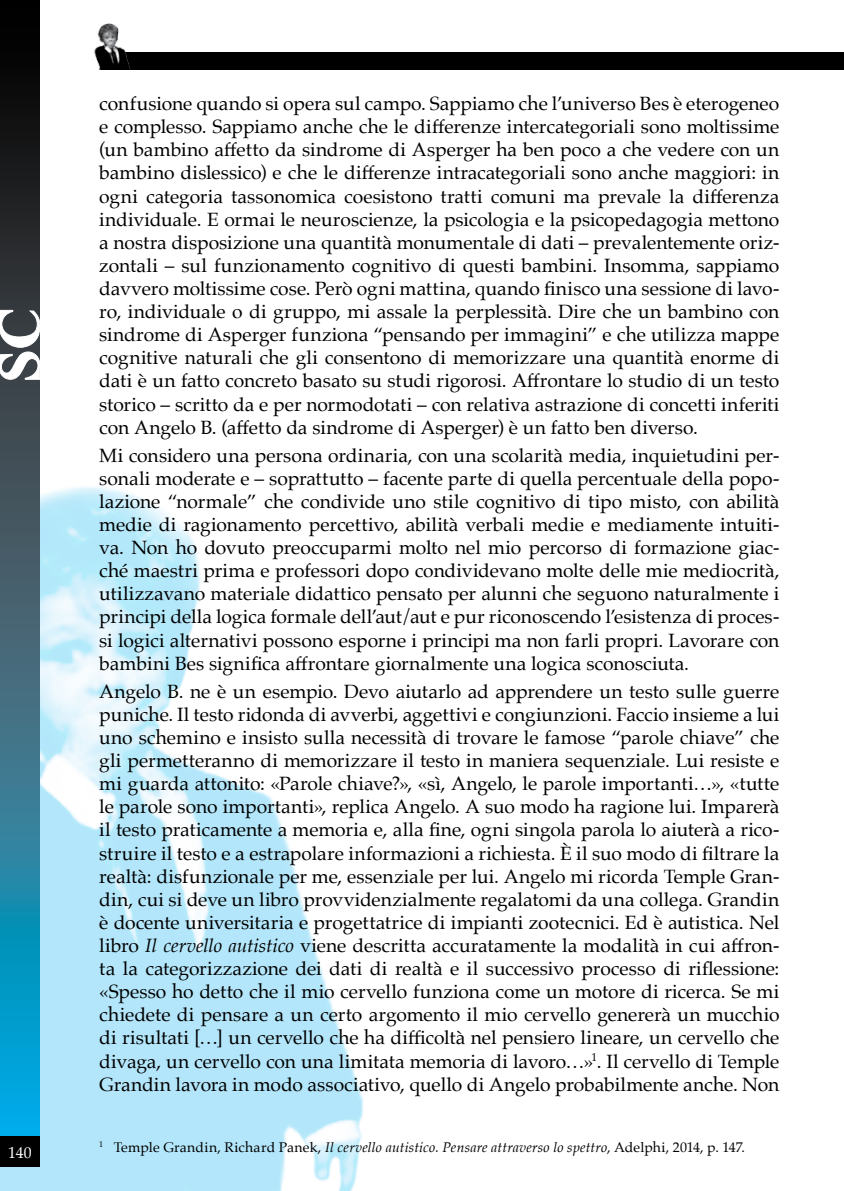
<style>
.page{position:relative;width:844px;height:1191px;background:#fff}
.page>*{position:absolute;margin:0;border:0;box-sizing:border-box;transform-origin:0 0}
.t1{font:19.25px/23.1px "Palatino";letter-spacing:-.005em;color:#000;text-align:justify}
.t2{font:15.75px "Palatino";color:#fff}
.t3{font:14px "Palatino";letter-spacing:.005em;color:#000}
.s1{font-style:italic}
</style>
<div class="page">
<img style="left:0;top:487px;width:364px;height:704px">
<svg style="left:0;top:0;width:40px;height:1136px;background:#265c6f"></svg>
<div style="left:121px;top:52px;width:722px;height:17px;background:#000"></div>
<div style="left:0;top:1136px;width:40px;height:31px;background:#000"></div>
<img style="left:94px;top:23px;width:36px;height:45px">
<hr style="left:99px;top:68px;width:122px;height:1px;background:#000">
<svg style="left:0;top:309px;width:40px;height:71px"></svg>
<p class="t2" style="left:8px;top:1139px;width:25px">140</p>
<p class="t1" style="left:99px;top:92px;width:681px">confusione quando si opera sul campo. Sappiamo che l’universo Bes è eterogeneo e complesso. Sappiamo anche che le differenze intercategoriali sono moltissime (un bambino affetto da sindrome di Asperger ha ben poco a che vedere con un bambino dislessico) e che le differenze intracategoriali sono anche maggiori: in ogni categoria tassonomica coesistono tratti comuni ma prevale la differenza individuale. E ormai le neuroscienze, la psicologia e la psicopedagogia mettono a nostra disposizione una quantità monumentale di dati – prevalentemente oriz&shy;zontali – sul funzionamento cognitivo di questi bambini. Insomma, sappiamo davvero moltissime cose. Però ogni mattina, quando finisco una sessione di lavo&shy;ro, individuale o di gruppo, mi assale la perplessità. Dire che un bambino con sindrome di Asperger funziona “pensando per immagini” e che utilizza mappe cognitive naturali che gli consentono di memorizzare una quantità enorme di dati è un fatto concreto basato su studi rigorosi. Affrontare lo studio di un testo storico – scritto da e per normodotati – con relativa astrazione di concetti inferiti con Angelo B. (affetto da sindrome di Asperger) è un fatto ben diverso.</p>
<p class="t1" style="left:99px;top:443px;width:681px">Mi considero una persona ordinaria, con una scolarità media, inquietudini per&shy;sonali moderate e – soprattutto – facente parte di quella percentuale della popo&shy;lazione “normale” che condivide uno stile cognitivo di tipo misto, con abilità medie di ragionamento percettivo, abilità verbali medie e mediamente intuiti&shy;va. Non ho dovuto preoccuparmi molto nel mio percorso di formazione giac&shy;ché maestri prima e professori dopo condividevano molte delle mie mediocrità, utilizzavano materiale didattico pensato per alunni che seguono naturalmente i principi della logica formale dell’aut/aut e pur riconoscendo l’esistenza di proces&shy;si logici alternativi possono esporne i principi ma non farli propri. Lavorare con bambini Bes significa affrontare giornalmente una logica sconosciuta.</p>
<p class="t1" style="left:99px;top:679px;width:681px">Angelo B. ne è un esempio. Devo aiutarlo ad apprendere un testo sulle guerre puniche. Il testo ridonda di avverbi, aggettivi e congiunzioni. Faccio insieme a lui uno schemino e insisto sulla necessità di trovare le famose “parole chiave” che gli permetteranno di memorizzare il testo in maniera sequenziale. Lui resiste e mi guarda attonito: «Parole chiave?», «sì, Angelo, le parole importanti…», «tutte le parole sono importanti», replica Angelo. A suo modo ha ragione lui. Imparerà il testo praticamente a memoria e, alla fine, ogni singola parola lo aiuterà a rico&shy;struire il testo e a estrapolare informazioni a richiesta. È il suo modo di filtrare la realtà: disfunzionale per me, essenziale per lui. Angelo mi ricorda Temple Gran&shy;din, cui si deve un libro provvidenzialmente regalatomi da una collega. Grandin è docente universitaria e progettatrice di impianti zootecnici. Ed è autistica. Nel libro <span class="s1">Il cervello autistico</span> viene descritta accuratamente la modalità in cui affron&shy;ta la categorizzazione dei dati di realtà e il successivo processo di riflessione: «Spesso ho detto che il mio cervello funziona come un motore di ricerca. Se mi chiedete di pensare a un certo argomento il mio cervello genererà un mucchio di risultati […] un cervello che ha difficoltà nel pensiero lineare, un cervello che divaga, un cervello con una limitata memoria di lavoro…»<sup>1</sup>. Il cervello di Temple Grandin lavora in modo associativo, quello di Angelo probabilmente anche. Non</p>
<p class="t3" style="left:99px;top:1135px;width:647px"><sup>1</sup> Temple Grandin, Richard Panek, <span class="s1">Il cervello autistico. Pensare attraverso lo spettro</span>, Adelphi, 2014, p. 147.</p>
</div>
